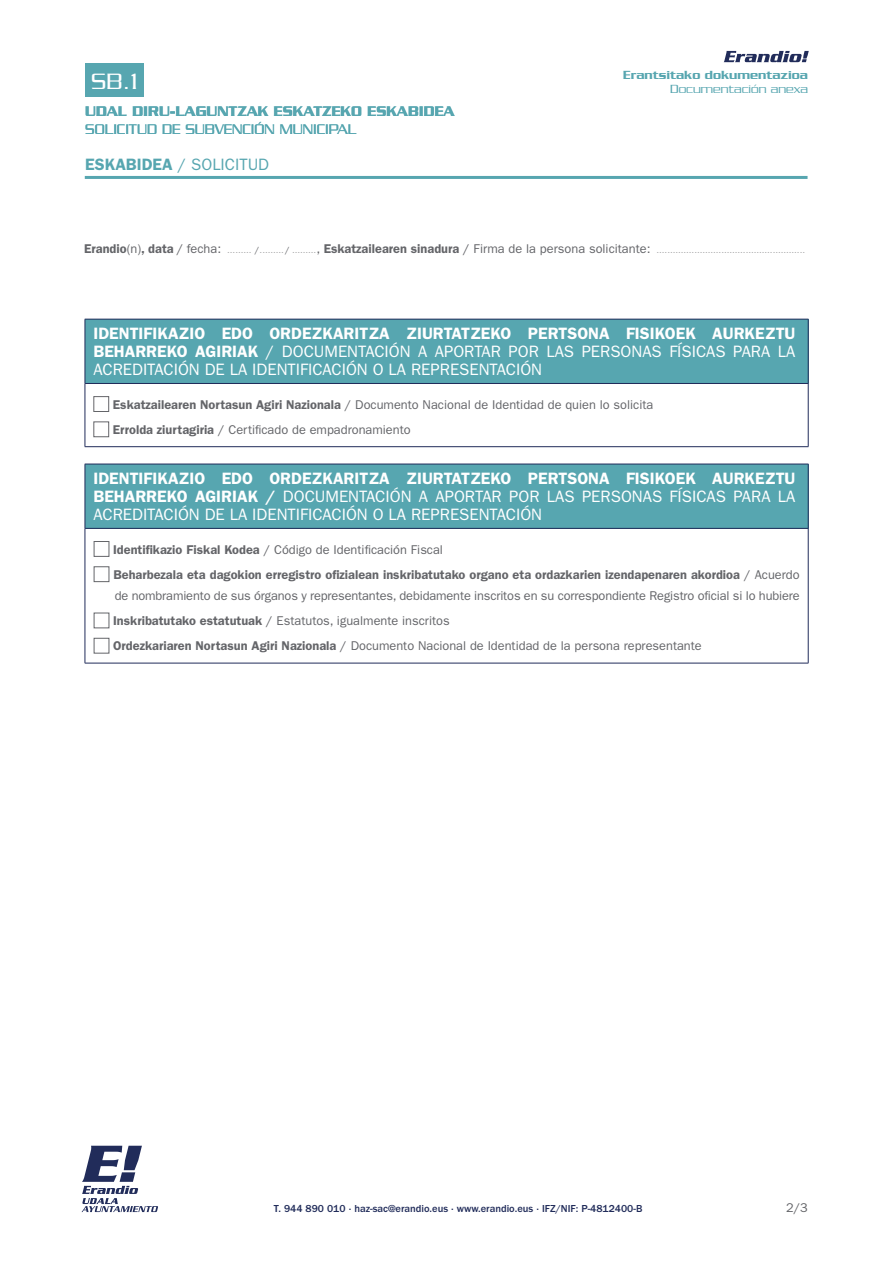
<style>
.page{position:relative;width:893px;height:1263px;background:#fff}
.page>*{position:absolute;margin:0;border:0;box-sizing:border-box;transform-origin:0 0}
.t1{font:300 24px "Serpentine";color:#fff}
.t2{font:16.5px/18px "ITC Franklin Gothic Std";color:#fff;text-align:justify}
.t3{font:16.5px "ITC Franklin Gothic Std";color:#57a6b0}
.t4{font:500 15px "Serpentine";color:#57a6b0}
.t5{font:300 15px "Serpentine";color:#57a6b0}
.t6{font:12.75px/25.2px "ITC Franklin Gothic Std";color:#646569}
.t7{font:600 12.75px/25.2px "ITC Franklin Gothic Std";color:#646569}
.t8{font:500 12.75px "Serpentine";color:#57a6b0}
.t9{font:300 12.75px "Serpentine";color:#57a6b0}
.t10{font:500 10.5px "ITC Franklin Gothic Std";color:#212c5a}
.t11{font:9px "ITC Franklin Gothic Std";color:#a8a8a9}
.s1{font-weight:600}
.s2{font-weight:600;font-size:12.75px;color:#646569}
.s3{font-size:12.75px;color:#646569}
.s4{color:#646569}
.s5{font-weight:400}
</style>
<div class="page">
<svg style="left:81px;top:1146px;width:77px;height:66px"></svg>
<svg style="left:724px;top:51px;width:85px;height:11px"></svg>
<div style="left:85px;top:63px;width:59px;height:33px;background:#57a6b0"></div>
<hr style="left:85px;top:176px;width:722px;height:3px;background:#57a6b0">
<div style="left:85px;top:319px;width:723px;height:64px;background:#57a6b0"></div>
<hr style="left:85px;top:383px;width:1px;height:63px;background:#212c5a">
<hr style="left:85px;top:446px;width:723px;height:1px;background:#212c5a">
<hr style="left:85px;top:319px;width:723px;height:1px;background:#212c5a">
<hr style="left:85px;top:319px;width:1px;height:64px;background:#212c5a">
<hr style="left:808px;top:319px;width:1px;height:64px;background:#212c5a">
<hr style="left:85px;top:383px;width:723px;height:1px;background:#212c5a">
<hr style="left:808px;top:383px;width:1px;height:63px;background:#212c5a">
<div style="left:93px;top:396px;width:16px;height:16px;border:1px solid #646569"></div>
<div style="left:93px;top:421px;width:16px;height:16px;border:1px solid #646569"></div>
<div style="left:85px;top:464px;width:723px;height:64px;background:#57a6b0"></div>
<hr style="left:85px;top:528px;width:1px;height:135px;background:#212c5a">
<hr style="left:85px;top:663px;width:723px;height:1px;background:#212c5a">
<hr style="left:85px;top:464px;width:723px;height:1px;background:#212c5a">
<hr style="left:85px;top:464px;width:1px;height:64px;background:#212c5a">
<hr style="left:808px;top:464px;width:1px;height:64px;background:#212c5a">
<hr style="left:85px;top:528px;width:723px;height:1px;background:#212c5a">
<hr style="left:808px;top:528px;width:1px;height:135px;background:#212c5a">
<div style="left:94px;top:541px;width:15px;height:16px;border:1px solid #646569"></div>
<div style="left:94px;top:566px;width:15px;height:16px;border:1px solid #646569"></div>
<div style="left:94px;top:638px;width:15px;height:15px;border:1px solid #646569"></div>
<h1 class="t1" style="left:91px;top:68px;width:48px">SB.1</h1>
<p class="t4" style="left:85px;top:103px;width:371px">UDAL DIRU-LAGUNTZAK ESKATZEKO ESKABIDEA</p>
<p class="t5" style="left:85px;top:121px;width:273px">SOLICITUD DE SUBVENCIÓN MUNICIPAL</p>
<p class="t3" style="left:85px;top:155px;width:185px"><span class="s1">ESKABIDEA</span> / SOLICITUD</p>
<p class="t8" style="left:623px;top:68px;width:186px">Erantsitako dokumentazioa</p>
<p class="t9" style="left:670px;top:82px;width:139px">Documentación anexa</p>
<p class="t11" style="left:84px;top:245px;width:722px"><span class="s2">Erandio</span><span class="s3">(n)</span><span class="s2">, data</span> <span class="s3">/ fecha:</span> ......... <span class="s4">/</span>......... <span class="s4">/</span> .........<span class="s3">,</span> <span class="s2">Eskatzailearen sinadura</span> <span class="s3">/ Firma de la persona solicitante:</span> .......................................................</p>
<p class="t2" style="left:93px;top:324px;width:703px"><span class="s1">IDENTIFIKAZIO EDO ORDEZKARITZA ZIURTATZEKO PERTSONA FISIKOEK AURKEZTU BEHARREKO AGIRIAK</span> / DOCUMENTACIÓN A APORTAR POR LAS PERSONAS FÍSICAS PARA LA ACREDITACIÓN DE LA IDENTIFICACIÓN O LA REPRESENTACIÓN</p>
<p class="t6" style="left:113px;top:392px;width:542px"><span class="s1">Eskatzailearen Nortasun Agiri Nazionala</span> / Documento Nacional de Identidad de quien lo solicita<br><span class="s1">Errolda ziurtagiria</span> / Certificado de empadronamiento</p>
<p class="t2" style="left:93px;top:469px;width:703px"><span class="s1">IDENTIFIKAZIO EDO ORDEZKARITZA ZIURTATZEKO PERTSONA FISIKOEK AURKEZTU BEHARREKO AGIRIAK /</span> DOCUMENTACIÓN A APORTAR POR LAS PERSONAS FÍSICAS PARA LA ACREDITACIÓN DE LA IDENTIFICACIÓN O LA REPRESENTACIÓN</p>
<p class="t7" style="left:113px;top:537px;width:688px">Identifikazio Fiskal Kodea <span class="s5">/ Código de Identificación Fiscal<br></span>Beharbezala eta dagokion erregistro ofizialean inskribatutako organo eta ordazkarien izendapenaren akordioa <span class="s5">/ Acuerdo</span></p>
<p class="t6" style="left:113px;top:583px;width:688px">de nombramiento de sus órganos y representantes, debidamente inscritos en su correspondiente Registro oficial si lo hubiere<br><span class="s1">Inskribatutako estatutuak</span> / Estatutos, igualmente inscritos<br><span class="s1">Ordezkariaren Nortasun Agiri Nazionala</span> / Documento Nacional de Identidad de la persona representante</p>
<p class="t10" style="left:274px;top:1203px;width:370px">T. 944 890 010 · haz-sac@erandio.eus · www.erandio.eus · IFZ/NIF: P-4812400-B</p>
<p class="t6" style="left:786px;top:1195px;width:23px">2/3</p>
</div>
